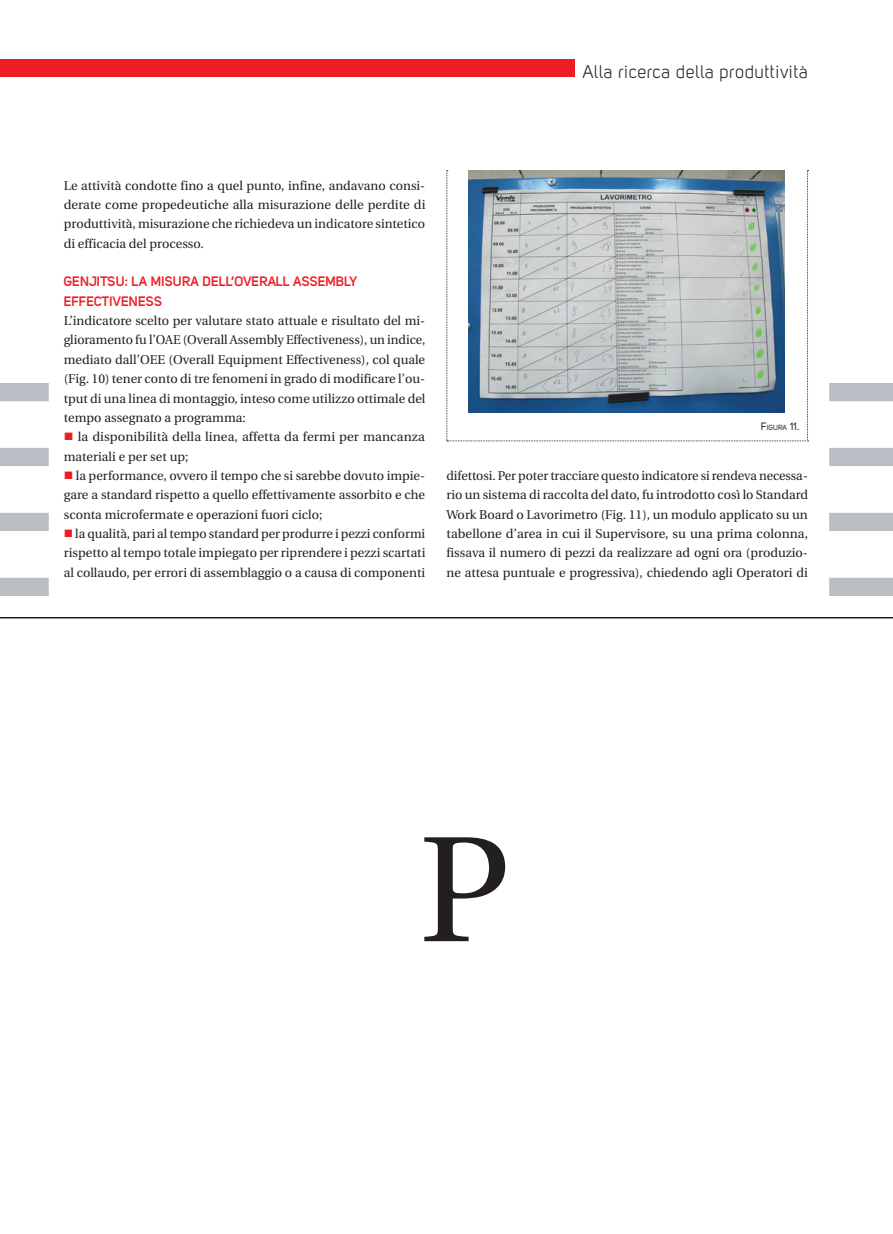
<style>
.page{position:relative;width:893px;height:1234px;background:#fff}
.page>*{position:absolute;margin:0;border:0;box-sizing:border-box;transform-origin:0 0}
.Normale{font:150px "Utopia";color:#231f20}
.t1{font:18px "Uni Sans Book";letter-spacing:.03em;color:#231f20}
.Art_Intertitolo_ross{font:700 13.5px/19.4px "Uni Sans Semi";color:#ee1d23}
.Art_Testo{font:12.75px/19.4px "Utopia";color:#231f20;text-align:justify}
.t2{font:7.35px "Uni Sans Regular";color:#231f20}
.s1{color:#ee1d23}
.s2{font-size:10.5px}
</style>
<div class="page">
<div style="left:0;top:577px;width:49px;height:19px;background:#b8bec4"></div>
<div style="left:0;top:512px;width:49px;height:19px;background:#b8bec4"></div>
<div style="left:0;top:448px;width:49px;height:18px;background:#b8bec4"></div>
<div style="left:0;top:383px;width:49px;height:18px;background:#b8bec4"></div>
<div style="left:829px;top:577px;width:64px;height:19px;background:#b8bec4"></div>
<div style="left:829px;top:512px;width:64px;height:19px;background:#b8bec4"></div>
<div style="left:829px;top:448px;width:64px;height:18px;background:#b8bec4"></div>
<div style="left:829px;top:383px;width:64px;height:18px;background:#b8bec4"></div>
<div style="left:0;top:60px;width:574px;height:17px;background:#ee1d23"></div>
<hr style="left:0;top:617px;width:893px;height:1px;background:#231f20">
<svg style="left:446px;top:170px;width:362px;height:271px"></svg>
<img style="left:469px;top:170px;width:316px;height:242px">
<h2 class="t1" style="left:582px;top:61px;width:227px">Alla ricerca della produttività</h2>
<p class="Art_Testo" style="left:64px;top:176px;width:363px">Le attività condotte fino a quel punto, infine, andavano consi&shy;derate come propedeutiche alla misurazione delle perdite di produttività, misurazione che richiedeva un indicatore sintetico di efficacia del processo.</p>
<p class="Art_Intertitolo_ross" style="left:64px;top:272px;width:295px">GENJITSU: LA MISURA DELL’OVERALL ASSEMBLY<br>EFFECTIVENESS</p>
<p class="Art_Testo" style="left:64px;top:311px;width:363px">L’indicatore scelto per valutare stato attuale e risultato del mi&shy;glioramento fu l’OAE (Overall Assembly Effectiveness), un indice, mediato dall’OEE (Overall Equipment Effectiveness), col quale (Fig. 10) tener conto di tre fenomeni in grado di modificare l’ou&shy;tput di una linea di montaggio, inteso come utilizzo ottimale del tempo assegnato a programma:</p>
<p class="Art_Testo" style="left:64px;top:427px;width:363px"><span class="s1">■</span> la disponibilità della linea, affetta da fermi per mancanza materiali e per set up;</p>
<p class="Art_Testo" style="left:64px;top:466px;width:363px"><span class="s1">■</span> la performance, ovvero il tempo che si sarebbe dovuto impie&shy;gare a standard rispetto a quello effettivamente assorbito e che sconta microfermate e operazioni fuori ciclo;</p>
<p class="Art_Testo" style="left:64px;top:524px;width:363px"><span class="s1">■</span> la qualità, pari al tempo standard per produrre i pezzi conformi rispetto al tempo totale impiegato per riprendere i pezzi scartati al collaudo, per errori di assemblaggio o a causa di componenti</p>
<p class="t2" style="left:761px;top:423px;width:40px"><span class="s2">F</span>IGURA <span class="s2">11.</span></p>
<p class="Art_Testo" style="left:446px;top:466px;width:363px">difettosi. Per poter tracciare questo indicatore si rendeva necessa&shy;rio un sistema di raccolta del dato, fu introdotto così lo Standard Work Board o Lavorimetro (Fig. 11), un modulo applicato su un tabellone d’area in cui il Supervisore, su una prima colonna, fissava il numero di pezzi da realizzare ad ogni ora (produzio&shy;ne attesa puntuale e progressiva), chiedendo agli Operatori di</p>
<p class="Normale" style="left:419px;top:807px;width:91px">P</p>
</div>
